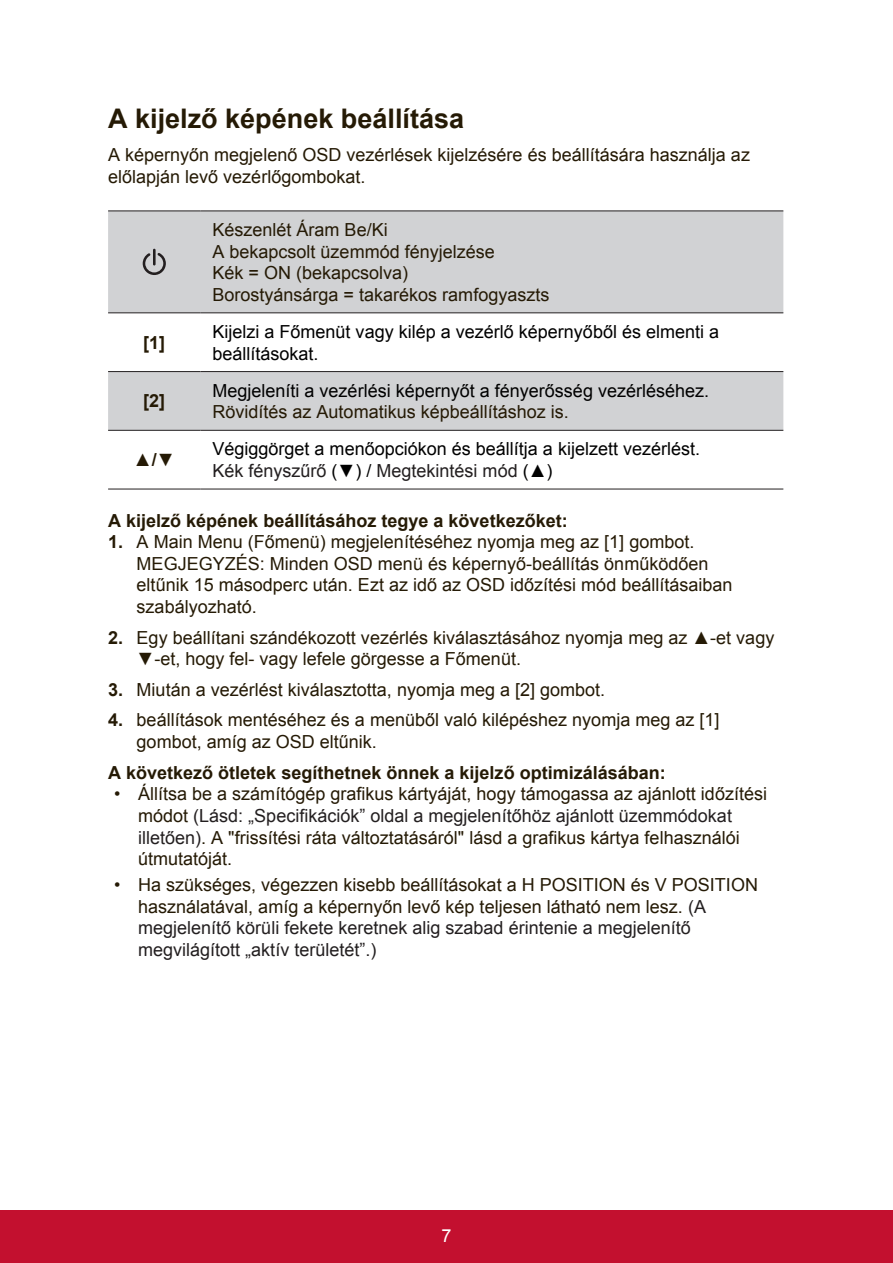
<style>
.page{position:relative;width:893px;height:1263px;background:#fff}
.page>*{position:absolute;margin:0;border:0;box-sizing:border-box;transform-origin:0 0}
.t1{font:700 27px "Arial";color:#251a05}
.t2{font:18px/21.6px "Arial";color:#251a05}
.t3{font:18px/21.6px "Arial";color:#000}
.t4{font:700 18px "Arial";color:#251a05}
.t5{font:18px "Arial";color:#fff}
.s1{color:#231f20}
.s2{font-weight:700}
</style>
<div class="page">
<div style="left:0;top:1210px;width:892px;height:53px;background:#c3102f"></div>
<svg style="left:108px;top:211px;width:675px;height:219px;fill:#d1d2d4"></svg>
<hr style="left:108px;top:210px;width:92px;height:1px;background:#231f20">
<hr style="left:200px;top:210px;width:583px;height:1px;background:#231f20">
<hr style="left:108px;top:312px;width:92px;height:1px;background:#231f20">
<hr style="left:200px;top:312px;width:583px;height:1px;background:#231f20">
<hr style="left:108px;top:371px;width:92px;height:1px;background:#231f20">
<hr style="left:200px;top:371px;width:583px;height:1px;background:#231f20">
<hr style="left:108px;top:430px;width:92px;height:1px;background:#231f20">
<hr style="left:200px;top:430px;width:583px;height:1px;background:#231f20">
<hr style="left:108px;top:488px;width:92px;height:1px;background:#231f20">
<hr style="left:200px;top:488px;width:583px;height:1px;background:#231f20">
<svg style="left:143px;top:249px;width:23px;height:26px"></svg>
<h1 class="t1" style="left:108px;top:100px;width:357px">A kijelző képének beállítása</h1>
<p class="t2" style="left:108px;top:144px;width:643px">A képernyőn megjelenő OSD vezérlések kijelzésére és beállítására használja az előlapján levő vezérlőgombokat.</p>
<p class="t2" style="left:212px;top:219px;width:338px">Készenlét Áram Be/Ki<br>A bekapcsolt üzemmód fényjelzése<br>Kék = ON (bekapcsolva)<br>Borostyánsárga = takarékos ramfogyaszts</p>
<p class="t4" style="left:143px;top:330px;width:23px">[1]</p>
<p class="t3" style="left:212px;top:321px;width:508px">Kijelzi a Főmenüt vagy kilép a vezérlő képernyőből és elmenti a beállításokat.</p>
<p class="t4" style="left:143px;top:389px;width:23px">[2]</p>
<p class="t3" style="left:212px;top:380px;width:498px">Megjeleníti a vezérlési képernyőt a fényerősség vezérléséhez.</p>
<p class="t2" style="left:212px;top:401px;width:358px">Rövidítés az Automatikus képbeállításhoz is.</p>
<p class="t4" style="left:134px;top:448px;width:42px">▲/▼</p>
<p class="t3" style="left:212px;top:438px;width:489px">Végiggörget a menőopciókon és beállítja a kijelzett vezérlést.<br><span class="s1">Kék fényszűrő</span> (▼) / <span class="s1">Megtekintési mód</span> (▲)</p>
<p class="t4" style="left:108px;top:508px;width:461px">A kijelző képének beállításához tegye a következőket:</p>
<p class="t2" style="left:137px;top:531px;width:597px;text-indent:-28px"><span class="s2">1.</span> A Main Menu (Főmenü) megjelenítéséhez nyomja meg az [1] gombot.<br>MEGJEGYZÉS: Minden OSD menü és képernyő-beállítás önműködően eltűnik 15 másodperc után. Ezt az idő az OSD időzítési mód beállításaiban szabályozható.</p>
<p class="t2" style="left:108px;top:626px;width:667px"><span class="s2">2.</span> Egy beállítani szándékozott vezérlés kiválasztásához nyomja meg az ▲-et vagy</p>
<p class="t2" style="left:137px;top:648px;width:385px">▼-et, hogy fel- vagy lefele görgesse a Főmenüt.</p>
<p class="t2" style="left:108px;top:679px;width:498px"><span class="s2">3.</span> Miután a vezérlést kiválasztotta, nyomja meg a [2] gombot.</p>
<p class="t2" style="left:137px;top:709px;width:584px;text-indent:-28px"><span class="s2">4.</span> beállítások mentéséhez és a menüből való kilépéshez nyomja meg az [1] gombot, amíg az OSD eltűnik.</p>
<p class="t4" style="left:108px;top:760px;width:559px">A következő ötletek segíthetnek önnek a kijelző optimizálásában:</p>
<p class="t2" style="left:138px;top:783px;width:630px;text-indent:-24px">• Állítsa be a számítógép grafikus kártyáját, hogy támogassa az ajánlott időzítési módot <span class="s1">(Lásd: „Specifikációk” oldal a megjelenítőhöz ajánlott üzemmódokat illetően)</span>. A "frissítési ráta változtatásáról" lásd a grafikus kártya felhasználói útmutatóját.</p>
<p class="t2" style="left:138px;top:874px;width:621px;text-indent:-24px">• Ha szükséges, végezzen kisebb beállításokat a H POSITION és V POSITION használatával, amíg a képernyőn levő kép teljesen látható nem lesz. <span class="s1">(A megjelenítő körüli fekete keretnek alig szabad érintenie a megjelenítő megvilágított „aktív területét”.)</span></p>
<p class="t5" style="left:441px;top:1223px;width:12px">7</p>
</div>
